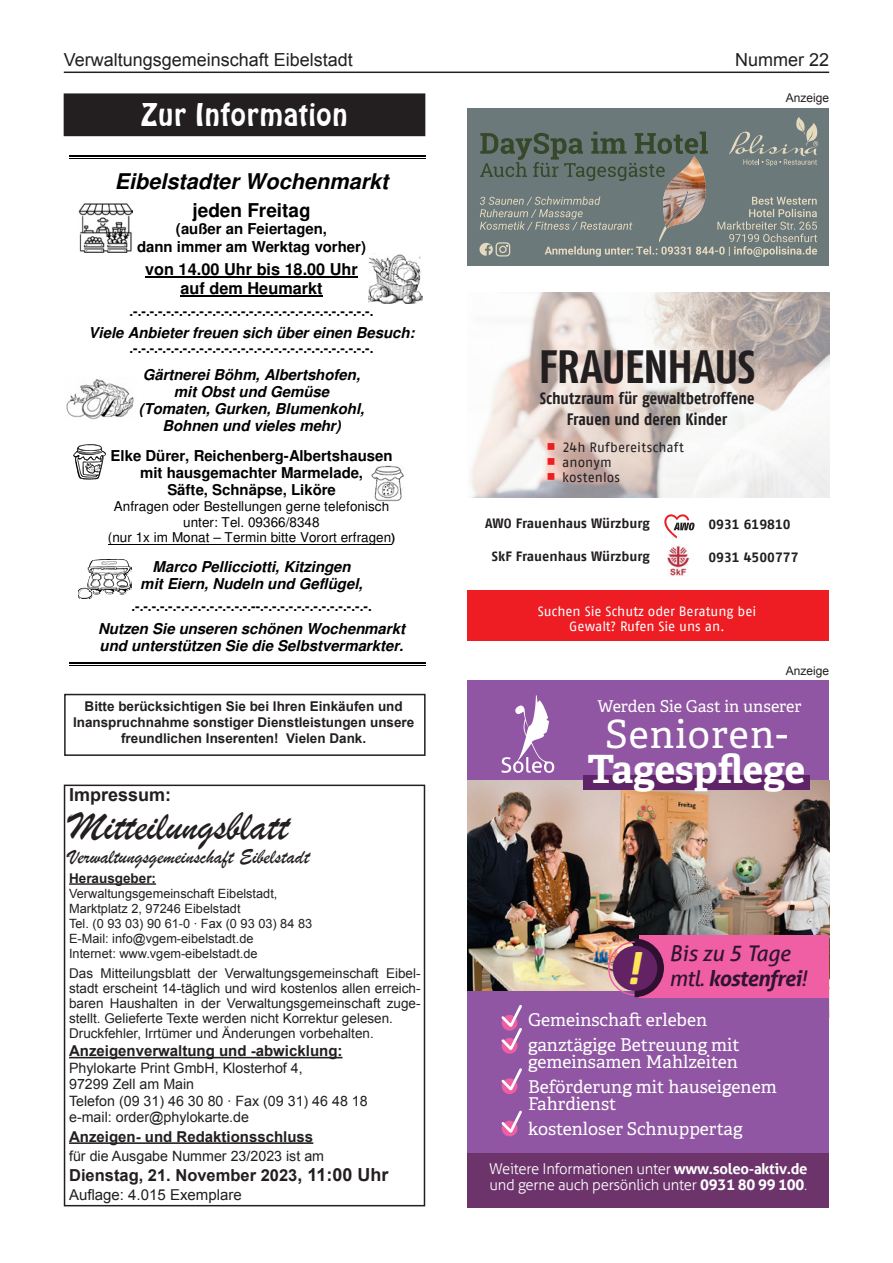
<style>
.page{position:relative;width:893px;height:1263px;background:#fff}
.page>*{position:absolute;margin:0;border:0;box-sizing:border-box;transform-origin:0 0}
.t1{font:700 46.5px "AWO Fago Cond";letter-spacing:-.02em;color:#231f20}
.t2{font:42px "Brush Script";color:#231f20}
.t3{font:700 38.85px "Adelle";letter-spacing:-.005em;color:#fff}
.t4{font:38.85px "Adelle";letter-spacing:.03em;color:#fff}
.t5{font:30px "Hobo BT";color:#fff}
.t6{font:italic 21.6px/25.2px "Aller";color:#311432}
.t7{font:italic 700 21.6px "Helvetica";color:#000}
.t8{font:21px "Brush Script";color:#231f20}
.t9{font:700 19.05px "Helvetica";color:#000}
.t10{font:18px "Arial";color:#231f20}
.t11{font:700 18px "Arial";color:#231f20}
.t12{font:17.7px/24.5px "Adelle";color:#fff}
.t13{font:700 16.5px/20.5px "AWO Fago Cond";letter-spacing:-.005em;color:#231f20;text-align:center}
.t14{font:700 16.5px "Arial";color:#231f20}
.t15{font:700 16.35px/18.8px "Helvetica";color:#000;text-align:center}
.t16{font:16.35px "Adelle";color:#fff}
.t17{font:italic 700 15px/17.2px "Helvetica";color:#000;text-align:center}
.t18{font:700 15px/17.1px "Helvetica";color:#000;text-align:center}
.t19{font:700 15px "Arial";color:#231f20}
.t20{font:15px "Arial";color:#231f20}
.t21{font:300 14.85px/16.4px "Aller";letter-spacing:-.02em;color:#fff}
.t22{font:14.25px/16.5px "Arial";color:#231f20}
.t23{font:13.5px/15px "Arial";color:#231f20}
.t24{font:700 13.5px "Helvetica";color:#000}
.t25{font:700 13.5px/16.2px "Arial";color:#231f20;text-align:center}
.t26{font:13.5px/15.6px "Helvetica";color:#000;text-align:center}
.t27{font:700 13.5px "AWO Fago Office";color:#231f20}
.t28{font:13.5px/15px "AWO Fago Office";color:#fff;text-align:center}
.t29{font:13.5px/15px "AWO Fago Office";letter-spacing:.005em;color:#231f20}
.t30{font:12.75px/15px "Arial";color:#231f20}
.t31{font:12px "Arial";color:#231f20}
.s1{font-weight:700;font-size:12.15px}
.s2{font-size:18px}
.s3{font-weight:700;font-size:44.1px;color:#fbe45a}
.s4{font-weight:700}
</style>
<div class="page">
<hr style="left:64px;top:72px;width:765px;height:1px;background:#231f20">
<div style="left:64px;top:784px;width:361px;height:422px;border:2px solid #231f20"></div>
<hr style="left:69px;top:883px;width:87px;height:2px;background:#231f20">
<hr style="left:69px;top:1057px;width:273px;height:1px;background:#231f20">
<hr style="left:69px;top:1142px;width:244px;height:2px;background:#231f20">
<img style="left:468px;top:780px;width:361px;height:211px">
<div style="left:468px;top:681px;width:361px;height:99px;background:#9056a3"></div>
<div style="left:468px;top:991px;width:361px;height:217px;background:#9056a3"></div>
<div style="left:639px;top:935px;width:190px;height:62px;background:#f05fa4"></div>
<svg style="left:635px;top:938px;width:29px;height:59px"></svg>
<div style="left:613px;top:946px;width:44px;height:45px;background:#622264;border-radius:50%"></div>
<div style="left:468px;top:1153px;width:361px;height:55px;background:#6d346c"></div>
<svg style="left:501px;top:695px;width:53px;height:78px"></svg>
<svg style="left:502px;top:1038px;width:15px;height:16px"></svg>
<svg style="left:501px;top:1005px;width:21px;height:47px"></svg>
<div style="left:502px;top:1078px;width:15px;height:16px;background:#ed5ea3;border-radius:50%"></div>
<svg style="left:501px;top:1068px;width:21px;height:24px"></svg>
<div style="left:502px;top:1120px;width:15px;height:16px;background:#ed5ea3;border-radius:50%"></div>
<svg style="left:501px;top:1110px;width:21px;height:25px"></svg>
<div style="left:583px;top:775px;width:227px;height:15px;background:#5f2368"></div>
<div style="left:64px;top:694px;width:362px;height:62px;border:2px solid #231f20"></div>
<div style="left:468px;top:108px;width:361px;height:158px;background:#6b797b"></div>
<svg style="left:480px;top:117px;width:339px;height:140px"></svg>
<div style="left:64px;top:94px;width:361px;height:42px;background:#231f20"></div>
<img style="left:471px;top:292px;width:358px;height:205px">
<div style="left:468px;top:591px;width:361px;height:50px;background:#ee1d23"></div>
<svg style="left:664px;top:514px;width:30px;height:24px"></svg>
<img style="left:667px;top:546px;width:23px;height:30px">
<hr style="left:69px;top:155px;width:357px;height:1px;background:#000">
<hr style="left:69px;top:156px;width:357px;height:1px;background:#000">
<hr style="left:69px;top:158px;width:357px;height:1px;background:#000">
<hr style="left:145px;top:277px;width:213px;height:1px;background:#000">
<hr style="left:181px;top:295px;width:142px;height:2px;background:#000">
<hr style="left:108px;top:544px;width:283px;height:1px;background:#000">
<hr style="left:69px;top:665px;width:357px;height:1px;background:#000">
<hr style="left:69px;top:664px;width:357px;height:1px;background:#000">
<hr style="left:69px;top:662px;width:357px;height:1px;background:#000">
<img style="left:371px;top:465px;width:33px;height:37px">
<img style="left:95px;top:559px;width:30px;height:1px">
<img style="left:90px;top:560px;width:40px;height:7px">
<img style="left:88px;top:567px;width:43px;height:4px">
<img style="left:90px;top:571px;width:40px;height:2px">
<img style="left:88px;top:573px;width:43px;height:9px">
<img style="left:93px;top:574px;width:33px;height:1px">
<svg style="left:79px;top:582px;width:53px;height:17px"></svg>
<img style="left:73px;top:444px;width:33px;height:36px">
<img style="left:368px;top:254px;width:55px;height:50px">
<img style="left:66px;top:379px;width:68px;height:41px">
<img style="left:79px;top:203px;width:54px;height:49px">
<svg style="left:548px;top:443px;width:6px;height:7px"></svg>
<svg style="left:548px;top:458px;width:6px;height:7px"></svg>
<svg style="left:548px;top:473px;width:6px;height:7px"></svg>
<p class="t10" style="left:64px;top:48px;width:291px">Verwaltungsgemeinschaft Eibelstadt</p>
<p class="t10" style="left:735px;top:48px;width:96px">Nummer 22</p>
<h3 class="t5" style="left:141px;top:97px;width:209px">Zur Information</h3>
<h3 class="t7" style="left:115px;top:173px;width:275px">Eibelstadter Wochenmarkt</h3>
<p class="t9" style="left:192px;top:202px;width:120px">jeden Freitag</p>
<p class="t18" style="left:137px;top:222px;width:230px">(außer an Feiertagen,<br>dann immer am Werktag vorher)</p>
<p class="t15" style="left:145px;top:261px;width:214px">von 14.00 Uhr bis 18.00 Uhr auf dem Heumarkt</p>
<p class="t24" style="left:129px;top:306px;width:246px">.-.-.-.-.-.-.-.-.-.-.-.-.-.-.-.-.-.-.-.-.-.-.-.-.-.-.-.-.-.</p>
<p class="t17" style="left:89px;top:325px;width:328px">Viele Anbieter freuen sich über einen Besuch:</p>
<p class="t24" style="left:129px;top:343px;width:246px">.-.-.-.-.-.-.-.-.-.-.-.-.-.-.-.-.-.-.-.-.-.-.-.-.-.-.-.-.-.</p>
<p class="t17" style="left:139px;top:367px;width:227px">Gärtnerei Böhm, Albertshofen, mit Obst und Gemüse (Tomaten, Gurken, Blumenkohl,<br>Bohnen und vieles mehr)</p>
<p class="t18" style="left:111px;top:448px;width:283px">Elke Dürer, Reichenberg-Albertshausen mit hausgemachter Marmelade,<br>Säfte, Schnäpse, Liköre</p>
<p class="t26" style="left:108px;top:500px;width:289px">Anfragen oder Bestellungen gerne telefonisch unter: Tel. 09366/8348<br>(nur 1x im Monat – Termin bitte Vorort erfragen<span class="s1">)</span></p>
<p class="t17" style="left:140px;top:559px;width:224px">Marco Pellicciotti, Kitzingen mit Eiern, Nudeln und Geflügel,</p>
<p class="t24" style="left:131px;top:601px;width:242px">.-.-.-.-.-.-.-.-.-.-.-.-.-.-.--.-.-.-.-.-.-.-.-.-.-.-.-.-.</p>
<p class="t17" style="left:98px;top:621px;width:308px;text-align:left">Nutzen Sie unseren schönen Wochenmarkt und unterstützen Sie die Selbstvermarkter.</p>
<p class="t25" style="left:73px;top:699px;width:343px">Bitte berücksichtigen Sie bei Ihren Einkäufen und<br>Inanspruchnahme sonstiger Dienstleistungen unsere freundlichen Inserenten! Vielen Dank.</p>
<p class="t11" style="left:69px;top:783px;width:104px">Impressum:</p>
<h2 class="t2" style="left:69px;top:800px;width:221px">Mitteilungsblatt</h2>
<h3 class="t8" style="left:69px;top:844px;width:242px">Verwaltungsgemeinschaft Eibelstadt</h3>
<p class="t25" style="left:69px;top:870px;width:89px">Herausgeber:</p>
<p class="t30" style="left:69px;top:886px;width:245px">Verwaltungsgemeinschaft Eibelstadt, Marktplatz 2, 97246 Eibelstadt<br>Tel. (0 93 03) 90 61-0 · Fax (0 93 03) 84 83<br>E-Mail: info@vgem-eibelstadt.de<br>Internet: www.vgem-eibelstadt.de</p>
<p class="t23" style="left:69px;top:966px;width:353px">Das Mitteilungsblatt der Verwaltungsgemeinschaft Eibel&shy;stadt erscheint 14-täglich und wird kostenlos allen erreich&shy;baren Haushalten in der Verwaltungsgemeinschaft zuge&shy;stellt. Gelieferte Texte werden nicht Korrektur gelesen.<br>Druckfehler, Irrtümer und Änderungen vorbehalten.</p>
<p class="t19" style="left:69px;top:1041px;width:275px">Anzeigenverwaltung und -abwicklung:</p>
<p class="t22" style="left:69px;top:1059px;width:300px">Phylokarte Print GmbH, Klosterhof 4,<br>97299 Zell am Main<br>Telefon (09 31) 46 30 80 · Fax (09 31) 46 48 18 e-mail: order@phylokarte.de</p>
<p class="t19" style="left:69px;top:1126px;width:246px">Anzeigen- und Redaktionsschluss</p>
<p class="t22" style="left:69px;top:1148px;width:257px">für die Ausgabe Nummer 23/2023 ist am</p>
<p class="t14" style="left:69px;top:1164px;width:321px">Dienstag, 21. November 2023<span class="s2">, 11:00 Uhr</span></p>
<p class="t20" style="left:69px;top:1185px;width:174px">Auflage: 4.015 Exemplare</p>
<p class="t31" style="left:786px;top:90px;width:45px">Anzeige</p>
<h1 class="t1" style="left:539px;top:340px;width:218px">FRAUENHAUS</h1>
<p class="t13" style="left:540px;top:388px;width:216px">Schutzraum für gewaltbetroffene<br>Frauen und deren Kinder</p>
<p class="t29" style="left:562px;top:439px;width:123px">24h Rufbereitschaft anonym<br>kostenlos</p>
<p class="t27" style="left:485px;top:516px;width:166px">AWO Frauenhaus Würzburg</p>
<p class="t27" style="left:492px;top:549px;width:160px">SkF Frauenhaus Würzburg</p>
<p class="t27" style="left:708px;top:516px;width:84px">0931 619810</p>
<p class="t27" style="left:708px;top:549px;width:92px">0931 4500777</p>
<p class="t28" style="left:538px;top:603px;width:220px">Suchen Sie Schutz oder Beratung bei<br>Gewalt? Rufen Sie uns an.</p>
<p class="t31" style="left:786px;top:663px;width:45px">Anzeige</p>
<p class="t16" style="left:597px;top:695px;width:206px">Werden Sie Gast in unserer</p>
<h3 class="t4" style="left:605px;top:706px;width:184px">Senioren-</h3>
<h3 class="t3" style="left:588px;top:741px;width:219px">Tagespflege</h3>
<h3 class="t6" style="left:627px;top:940px;width:181px;text-indent:42px">Bis zu 5 Tage <span class="s3">!</span> mtl. <span class="s4">kostenfrei</span>!</h3>
<p class="t12" style="left:528px;top:1007px;width:213px">Gemeinschaft erleben ganztägige Betreuung mit</p>
<p class="t12" style="left:528px;top:1049px;width:250px">gemeinsamen Mahlzeiten<br>Beförderung mit hauseigenem</p>
<p class="t12" style="left:528px;top:1091px;width:216px">Fahrdienst<br>kostenloser Schnuppertag</p>
<p class="t21" style="left:489px;top:1160px;width:320px">Weitere Informationen unter <span class="s4">www.soleo-aktiv.de </span>und gerne auch persönlich unter <span class="s4">0931 80 99 100</span>.</p>
</div>
